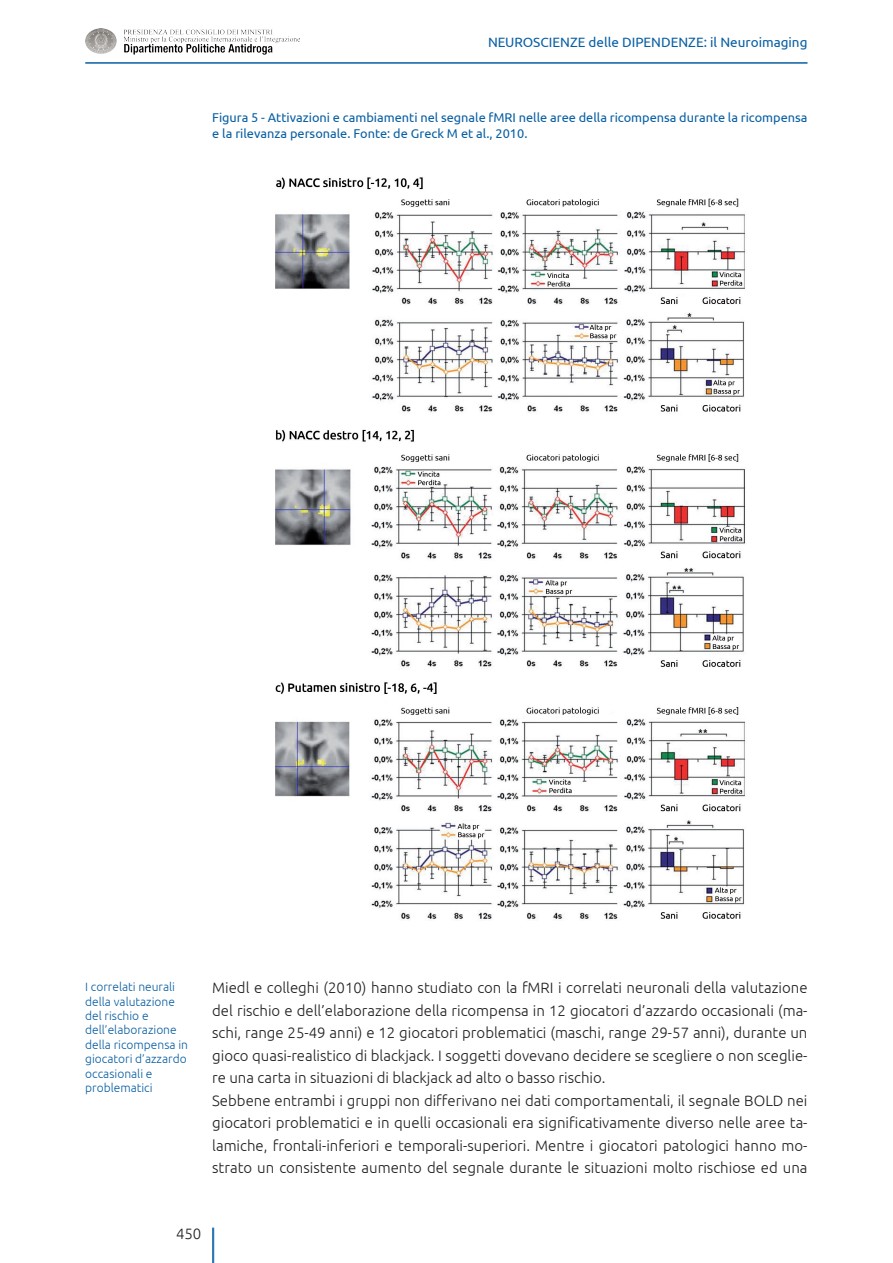
<style>
.page{position:relative;width:893px;height:1263px;background:#fff}
.page>*{position:absolute;margin:0;border:0;box-sizing:border-box;transform-origin:0 0}
.Txt{font:300 15px/22.5px "Ubuntu";color:#231f20;text-align:justify}
.t1{font:13.5px "Ubuntu";color:#095fa3}
.Fig_Tab{font:12.75px/16.5px "Ubuntu";color:#095fa3}
.Chiosa_sx{font:300 12px/14.4px "Ubuntu";color:#095fa3}
</style>
<div class="page">
<hr style="left:213px;top:1227px;width:1px;height:36px;background:#095fa3">
<hr style="left:212px;top:1227px;width:1px;height:36px;background:#095fa3">
<img style="left:85px;top:28px;width:214px;height:27px">
<hr style="left:85px;top:62px;width:722px;height:2px;background:#095fa3">
<img style="left:275px;top:177px;width:470px;height:743px">
<p class="t1" style="left:488px;top:34px;width:321px">NEUROSCIENZE delle DIPENDENZE: il Neuroimaging</p>
<p class="Fig_Tab" style="left:212px;top:108px;width:597px">Figura 5 - Attivazioni e cambiamenti nel segnale fMRI nelle aree della ricompensa durante la ricompensa e la rilevanza personale. Fonte: de Greck M et al., 2010.</p>
<p class="Chiosa_sx" style="left:85px;top:979px;width:104px">I correlati neurali della valutazione del rischio e dell’elaborazione della ricompensa in giocatori d’azzardo occasionali e problematici</p>
<p class="Txt" style="left:212px;top:976px;width:597px">Miedl e colleghi (2010) hanno studiato con la fMRI i correlati neuronali della valutazione del rischio e dell’elaborazione della ricompensa in 12 giocatori d’azzardo occasionali (ma&shy;schi, range 25-49 anni) e 12 giocatori problematici (maschi, range 29-57 anni), durante un gioco quasi-realistico di blackjack. I soggetti dovevano decidere se scegliere o non sceglie&shy;re una carta in situazioni di blackjack ad alto o basso rischio.</p>
<p class="Txt" style="left:212px;top:1089px;width:597px">Sebbene entrambi i gruppi non differivano nei dati comportamentali, il segnale BOLD nei giocatori problematici e in quelli occasionali era significativamente diverso nelle aree ta&shy;lamiche, frontali-inferiori e temporali-superiori. Mentre i giocatori patologici hanno mo&shy;strato un consistente aumento del segnale durante le situazioni molto rischiose ed una</p>
<p class="Txt" style="left:176px;top:1222px;width:27px">450</p>
</div>
